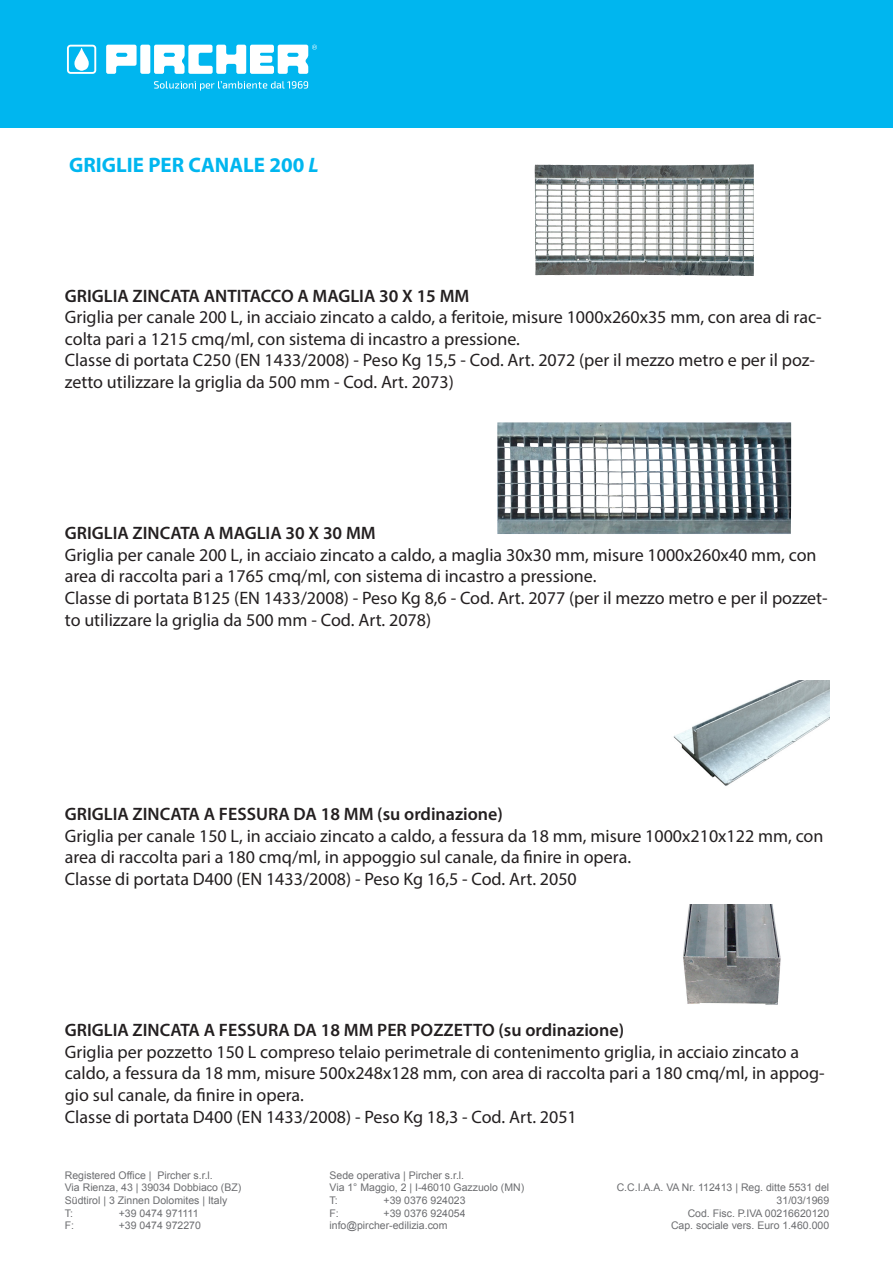
<style>
.page{position:relative;width:893px;height:1263px;background:#fff}
.page>*{position:absolute;margin:0;border:0;box-sizing:border-box;transform-origin:0 0}
.t1{font:700 21px "Myriad Pro";color:#00b6ef}
.t2{font:18px/21.6px "Myriad Pro";color:#231f20}
.t3{font:600 18px "Myriad Pro";color:#231f20}
.t4{font:10.5px/12.6px "Arial";color:#6c6d70}
.s1{font-style:italic}
</style>
<div class="page">
<div style="left:0;top:0;width:893px;height:128px;background:#00b6ef"></div>
<div style="left:140px;top:45px;width:10px;height:29px;background:#fff;border-radius:2px"></div>
<svg style="left:106px;top:45px;width:31px;height:29px"></svg>
<svg style="left:154px;top:45px;width:163px;height:29px"></svg>
<svg style="left:67px;top:45px;width:29px;height:29px"></svg>
<svg style="left:154px;top:81px;width:154px;height:10px"></svg>
<img style="left:534px;top:164px;width:220px;height:112px">
<img style="left:497px;top:422px;width:294px;height:112px">
<img style="left:673px;top:680px;width:156px;height:106px">
<img style="left:683px;top:904px;width:98px;height:101px">
<p class="t1" style="left:69px;top:151px;width:251px">GRIGLIE PER CANALE 200 <span class="s1">L</span></p>
<p class="t3" style="left:65px;top:284px;width:406px">GRIGLIA ZINCATA ANTITACCO A MAGLIA 30 X 15 MM</p>
<p class="t2" style="left:65px;top:306px;width:758px">Griglia per canale 200 L, in acciaio zincato a caldo, a feritoie, misure 1000x260x35 mm, con area di rac&shy;colta pari a 1215 cmq/ml, con sistema di incastro a pressione.</p>
<p class="t2" style="left:65px;top:349px;width:752px">Classe di portata C250 (EN 1433/2008) - Peso Kg 15,5 - Cod. Art. 2072 (per il mezzo metro e per il poz&shy;zetto utilizzare la griglia da 500 mm - Cod. Art. 2073)</p>
<p class="t3" style="left:65px;top:522px;width:312px">GRIGLIA ZINCATA A MAGLIA 30 X 30 MM</p>
<p class="t2" style="left:65px;top:544px;width:753px">Griglia per canale 200 L, in acciaio zincato a caldo, a maglia 30x30 mm, misure 1000x260x40 mm, con area di raccolta pari a 1765 cmq/ml, con sistema di incastro a pressione.</p>
<p class="t2" style="left:65px;top:587px;width:764px">Classe di portata B125 (EN 1433/2008) - Peso Kg 8,6 - Cod. Art. 2077 (per il mezzo metro e per il pozzet&shy;to utilizzare la griglia da 500 mm - Cod. Art. 2078)</p>
<p class="t3" style="left:65px;top:803px;width:440px">GRIGLIA ZINCATA A FESSURA DA 18 MM (su ordinazione)</p>
<p class="t2" style="left:65px;top:824px;width:760px">Griglia per canale 150 L, in acciaio zincato a caldo, a fessura da 18 mm, misure 1000x210x122 mm, con area di raccolta pari a 180 cmq/ml, in appoggio sul canale, da finire in opera.</p>
<p class="t2" style="left:65px;top:868px;width:513px">Classe di portata D400 (EN 1433/2008) - Peso Kg 16,5 - Cod. Art. 2050</p>
<p class="t3" style="left:65px;top:1019px;width:561px">GRIGLIA ZINCATA A FESSURA DA 18 MM PER POZZETTO (su ordinazione)</p>
<p class="t2" style="left:65px;top:1040px;width:761px">Griglia per pozzetto 150 L compreso telaio perimetrale di contenimento griglia, in acciaio zincato a caldo, a fessura da 18 mm, misure 500x248x128 mm, con area di raccolta pari a 180 cmq/ml, in appog&shy;gio sul canale, da finire in opera.</p>
<p class="t2" style="left:65px;top:1105px;width:513px">Classe di portata D400 (EN 1433/2008) - Peso Kg 18,3 - Cod. Art. 2051</p>
<p class="t4" style="left:65px;top:1169px;width:178px">Registered Office | Pircher s.r.l.<br>Via Rienza, 43 | 39034 Dobbiaco (BZ)<br>Südtirol | 3 Zinnen Dolomites | Italy<br>T:</p>
<p class="t4" style="left:119px;top:1206px;width:81px">+39 0474 971111</p>
<p class="t4" style="left:65px;top:1219px;width:11px">F:</p>
<p class="t4" style="left:119px;top:1219px;width:84px">+39 0474 972270</p>
<p class="t4" style="left:330px;top:1169px;width:196px">Sede operativa | Pircher s.r.l.<br>Via 1° Maggio, 2 | I-46010 Gazzuolo (MN)<br>T:</p>
<p class="t4" style="left:384px;top:1194px;width:84px">+39 0376 924023</p>
<p class="t4" style="left:330px;top:1206px;width:138px;text-indent:54px">+39 0376 924054 info@pircher-edilizia.com</p>
<p class="t4" style="left:330px;top:1206px;width:11px">F:</p>
<p class="t4" style="left:617px;top:1181px;width:214px;text-align:right">C.C.I.A.A. VA Nr. 112413 | Reg. ditte 5531 del<br>31/03/1969<br>Cod. Fisc. P.IVA 00216620120<br>Cap. sociale vers. Euro 1.460.000</p>
</div>
